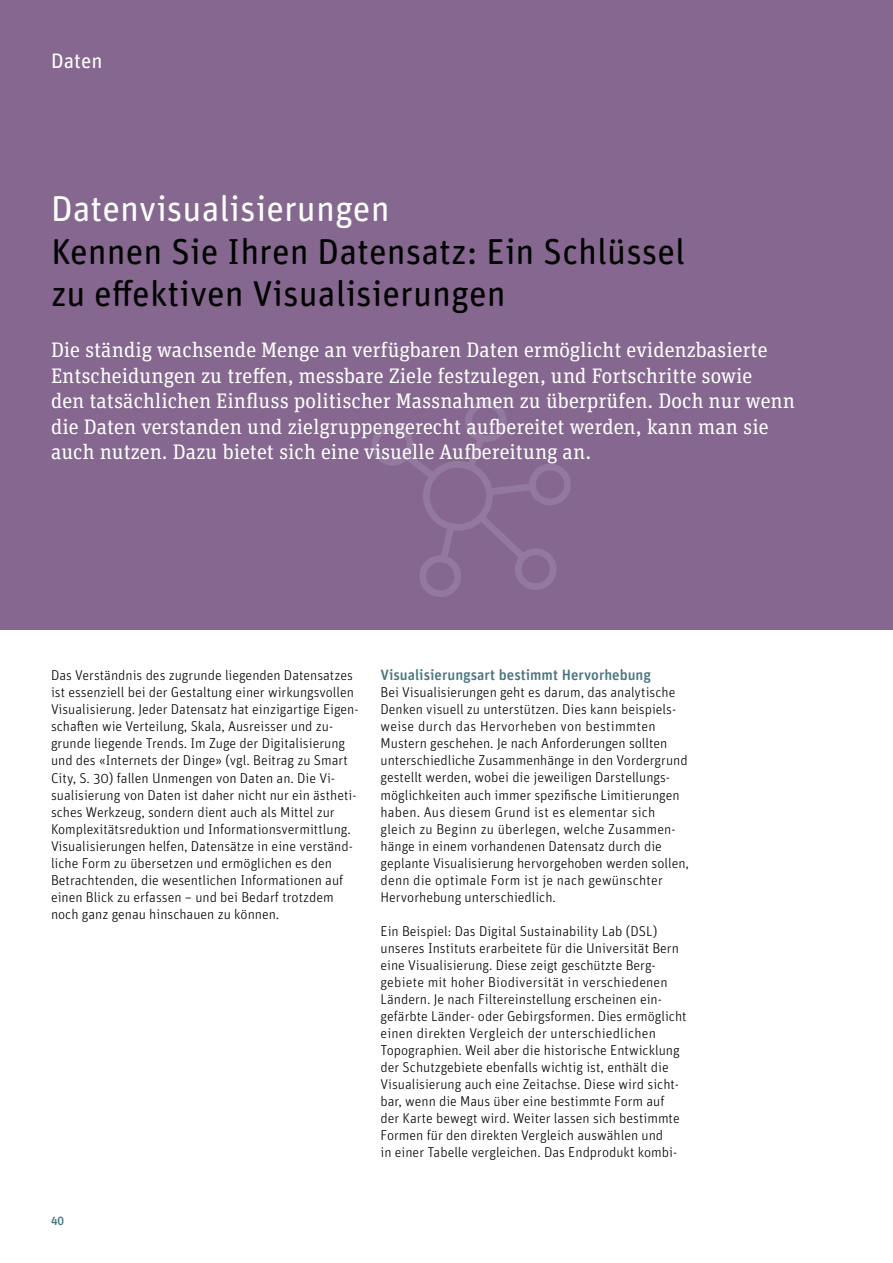
<style>
.page{position:relative;width:893px;height:1263px;background:#fff}
.page>*{position:absolute;margin:0;border:0;box-sizing:border-box;transform-origin:0 0}
.t1{font:36px/42.5px "Unit Rounded Pro";color:#000}
.t2{font:36px "Unit Rounded Pro";color:#fff}
.t3{font:21px/25.5px "Unit Slab Pro";color:#fff}
.t4{font:21px "Unit Rounded Pro";color:#fff}
.t5{font:500 15px "Unit Rounded Pro";color:#4b7582}
.t6{font:300 14.25px/17px "Unit Rounded Pro";color:#000}
.t7{font:500 12px "Unit Rounded Pro";color:#4b7582}
</style>
<div class="page">
<div style="left:0;top:0;width:893px;height:629px;background:#856790"></div>
<svg style="left:372px;top:401px;width:199px;height:196px"></svg>
<h2 class="t4" style="left:51px;top:46px;width:53px">Daten</h2>
<h1 class="t2" style="left:51px;top:184px;width:340px">Datenvisualisierungen</h1>
<h1 class="t1" style="left:51px;top:228px;width:636px">Kennen Sie Ihren Datensatz: Ein Schlüssel zu effektiven Visualisierungen</h1>
<p class="t3" style="left:51px;top:336px;width:745px">Die ständig wachsende Menge an verfügbaren Daten ermöglicht evidenzbasierte Entscheidungen zu treffen, messbare Ziele festzulegen, und Fortschritte sowie<br>den tatsächlichen Einfluss politischer Massnahmen zu überprüfen. Doch nur wenn die Daten verstanden und zielgruppengerecht aufbereitet werden, kann man sie auch nutzen. Dazu bietet sich eine visuelle Aufbereitung an.</p>
<p class="t6" style="left:51px;top:667px;width:309px">Das Verständnis des zugrunde liegenden Datensatzes ist essenziell bei der Gestaltung einer wirkungsvollen Visualisierung. Jeder Datensatz hat einzigartige Eigen&shy;schaften wie Verteilung, Skala, Ausreisser und zu&shy;grunde liegende Trends. Im Zuge der Digitalisierung und des «Internets der Dinge» (vgl. Beitrag zu Smart City, S. 30) fallen Unmengen von Daten an. Die Vi&shy;sualisierung von Daten ist daher nicht nur ein ästheti&shy;sches Werkzeug, sondern dient auch als Mittel zur Komplexitätsreduktion und Informationsvermittlung.<br>Visualisierungen helfen, Datensätze in eine verständ&shy;liche Form zu übersetzen und ermöglichen es den Betrachtenden, die wesentlichen Informationen auf einen Blick zu erfassen – und bei Bedarf trotzdem noch ganz genau hinschauen zu können.</p>
<p class="t5" style="left:381px;top:665px;width:272px">Visualisierungsart bestimmt Hervorhebung</p>
<p class="t6" style="left:381px;top:684px;width:310px">Bei Visualisierungen geht es darum, das analytische Denken visuell zu unterstützen. Dies kann beispiels&shy;weise durch das Hervorheben von bestimmten Mustern geschehen. Je nach Anforderungen sollten unterschiedliche Zusammenhänge in den Vordergrund gestellt werden, wobei die jeweiligen Darstellungs&shy;möglichkeiten auch immer spezifische Limitierungen haben. Aus diesem Grund ist es elementar sich gleich zu Beginn zu überlegen, welche Zusammen&shy;hänge in einem vorhandenen Datensatz durch die geplante Visualisierung hervorgehoben werden sollen, denn die optimale Form ist je nach gewünschter Hervorhebung unterschiedlich.</p>
<p class="t6" style="left:381px;top:922px;width:308px">Ein Beispiel: Das Digital Sustainability Lab (DSL) unseres Instituts erarbeitete für die Universität Bern eine Visualisierung. Diese zeigt geschützte Berg&shy;gebiete mit hoher Biodiversität in verschiedenen Ländern. Je nach Filtereinstellung erscheinen ein&shy;gefärbte Länder- oder Gebirgsformen. Dies ermöglicht einen direkten Vergleich der unterschiedlichen Topographien. Weil aber die historische Entwicklung der Schutzgebiete ebenfalls wichtig ist, enthält die Visualisierung auch eine Zeitachse. Diese wird sicht&shy;bar, wenn die Maus über eine bestimmte Form auf der Karte bewegt wird. Weiter lassen sich bestimmte Formen für den direkten Vergleich auswählen und<br>in einer Tabelle vergleichen. Das Endprodukt kombi-</p>
<p class="t7" style="left:51px;top:1212px;width:15px">40</p>
</div>
